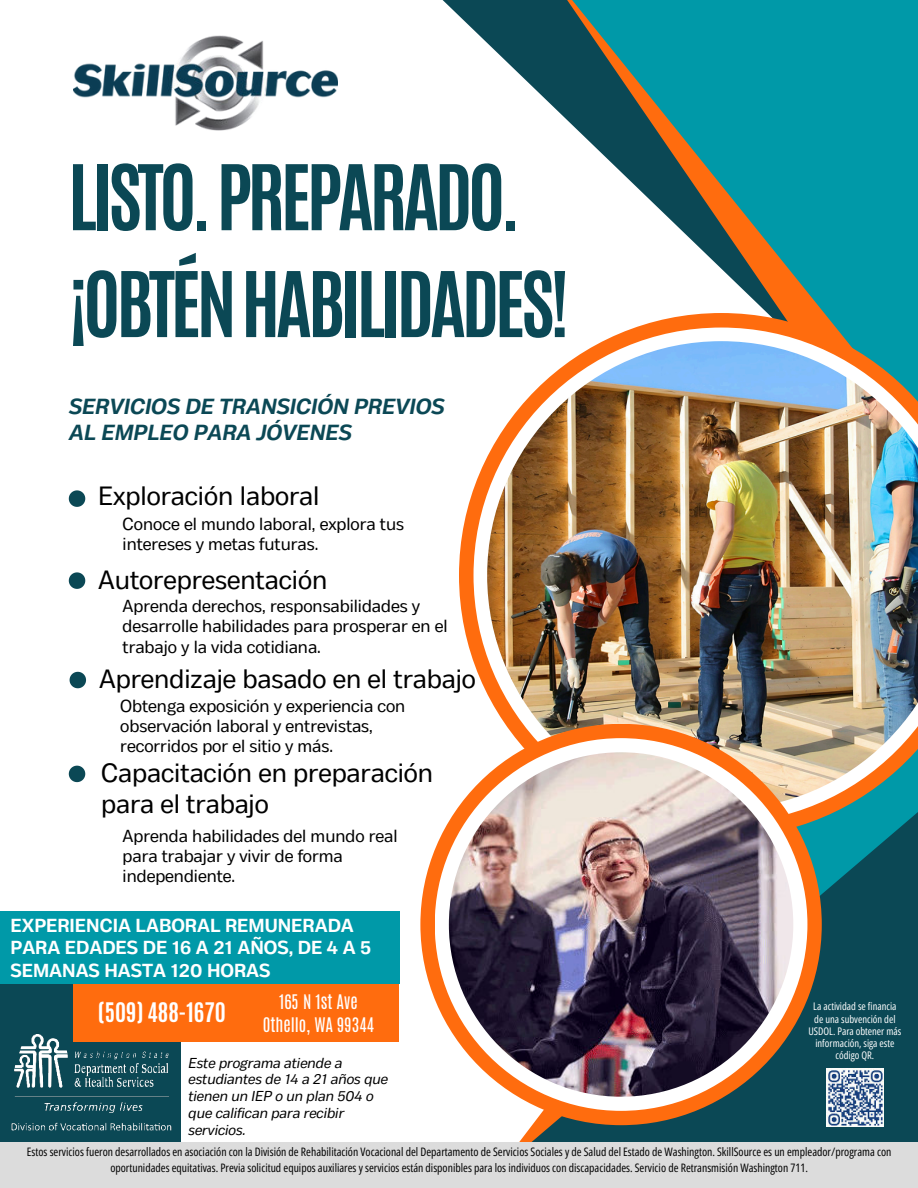
<style>
.page{position:relative;width:918px;height:1188px;background:#fff}
.page>*{position:absolute;margin:0;border:0;box-sizing:border-box;transform-origin:0 0}
.t1{font:700 76.8px/106.8px "Antonio";letter-spacing:-.06em;color:#0b4855}
.t2{font:26.4px/31.5px "Body Text";color:#000}
.t3{font:700 22.5px "Antonio";color:#fff}
.t4{font:italic 700 21.9px/25.8px "Body Text";color:#0b4855}
.t5{font:700 18.9px/22.5px "Body Text";color:#fff}
.t6{font:17.4px/20.2px "Body Text";color:#000}
.t7{font:16.8px/23px "Antonio";color:#fff;text-align:center}
.t8{font:italic 14.4px/16.8px "Body Text";color:#000}
.t9{font:11.7px/15.6px "Open Sans Condensed";color:#000;text-align:center}
.t10{font:10.5px/12.3px "Open Sans Condensed";color:#fff;text-align:center}
</style>
<div class="page">
<svg style="left:442px;top:0;width:97px;height:93px"></svg>
<svg style="left:539px;top:0;width:379px;height:313px;fill:#0099a8"></svg>
<svg style="left:420px;top:807px;width:498px;height:335px;fill:#0b4855"></svg>
<svg style="left:459px;top:313px;width:459px;height:525px"></svg>
<svg style="left:474px;top:328px;width:444px;height:495px"></svg>
<img style="left:487px;top:341px;width:431px;height:469px">
<div style="left:420px;top:724px;width:402px;height:401px;background:#ff6c0e;border-radius:50%"></div>
<div style="left:435px;top:738px;width:372px;height:373px;background:#fff;border-radius:50%"></div>
<img style="left:449px;top:752px;width:344px;height:345px;border-radius:50%">
<div style="left:0;top:984px;width:181px;height:158px;background:#0b4855"></div>
<img style="left:73px;top:35px;width:265px;height:96px">
<div style="left:0;top:912px;width:399px;height:72px;background:#0099a8"></div>
<div style="left:0;top:1142px;width:918px;height:46px;background:#dcdcdc"></div>
<div style="left:73px;top:984px;width:326px;height:58px;background:#ff6c0e"></div>
<img style="left:826px;top:1069px;width:58px;height:57px">
<img style="left:11px;top:1034px;width:161px;height:97px">
<svg style="left:69px;top:766px;width:16px;height:16px"></svg>
<svg style="left:70px;top:672px;width:16px;height:16px"></svg>
<svg style="left:69px;top:572px;width:16px;height:17px"></svg>
<svg style="left:69px;top:490px;width:16px;height:17px"></svg>
<h1 class="t1" style="left:68px;top:145px;width:503px">LISTO. PREPARADO. ¡OBTÉN HABILIDADES!</h1>
<h3 class="t4" style="left:68px;top:394px;width:377px">SERVICIOS DE TRANSICIÓN PREVIOS<br>AL EMPLEO PARA JÓVENES</h3>
<h2 class="t2" style="left:98px;top:481px;width:223px">Exploración laboral</h2>
<h3 class="t6" style="left:123px;top:514px;width:283px">Conoce el mundo laboral, explora tus intereses y metas futuras.</h3>
<h2 class="t2" style="left:98px;top:564px;width:231px">Autorepresentación</h2>
<h3 class="t6" style="left:123px;top:596px;width:327px">Aprenda derechos, responsabilidades y desarrolle habilidades para prosperar en el trabajo y la vida cotidiana.</h3>
<h2 class="t2" style="left:99px;top:664px;width:378px">Aprendizaje basado en el trabajo</h2>
<h3 class="t6" style="left:120px;top:696px;width:287px">Obtenga exposición y experiencia con observación laboral y entrevistas, recorridos por el sitio y más.</h3>
<h2 class="t2" style="left:101px;top:757px;width:334px">Capacitación en preparación para el trabajo</h2>
<h3 class="t6" style="left:123px;top:826px;width:276px">Aprenda habilidades del mundo real para trabajar y vivir de forma independiente.</h3>
<h3 class="t5" style="left:11px;top:914px;width:362px">EXPERIENCIA LABORAL REMUNERADA<br>PARA EDADES DE 16 A 21 AÑOS, DE 4 A 5<br>SEMANAS HASTA 120 HORAS</h3>
<h3 class="t3" style="left:98px;top:995px;width:129px">(509) 488-1670</h3>
<h3 class="t7" style="left:263px;top:991px;width:113px">165 N 1st Ave<br>Othello, WA 99344</h3>
<p class="t10" style="left:808px;top:1000px;width:94px">La actividad se financia de una subvención del<br>USDOL. Para obtener más información, siga este código QR.</p>
<p class="t8" style="left:188px;top:1054px;width:201px">Este programa atiende a estudiantes de 14 a 21 años que tienen un IEP o un plan 504 o que califican para recibir servicios.</p>
<p class="t9" style="left:27px;top:1144px;width:866px">Estos servicios fueron desarrollados en asociación con la División de Rehabilitación Vocacional del Departamento de Servicios Sociales y de Salud del Estado de Washington. SkillSource es un empleador/programa con oportunidades equitativas. Previa solicitud equipos auxiliares y servicios están disponibles para los individuos con discapacidades. Servicio de Retransmisión Washington 711.</p>
</div>
